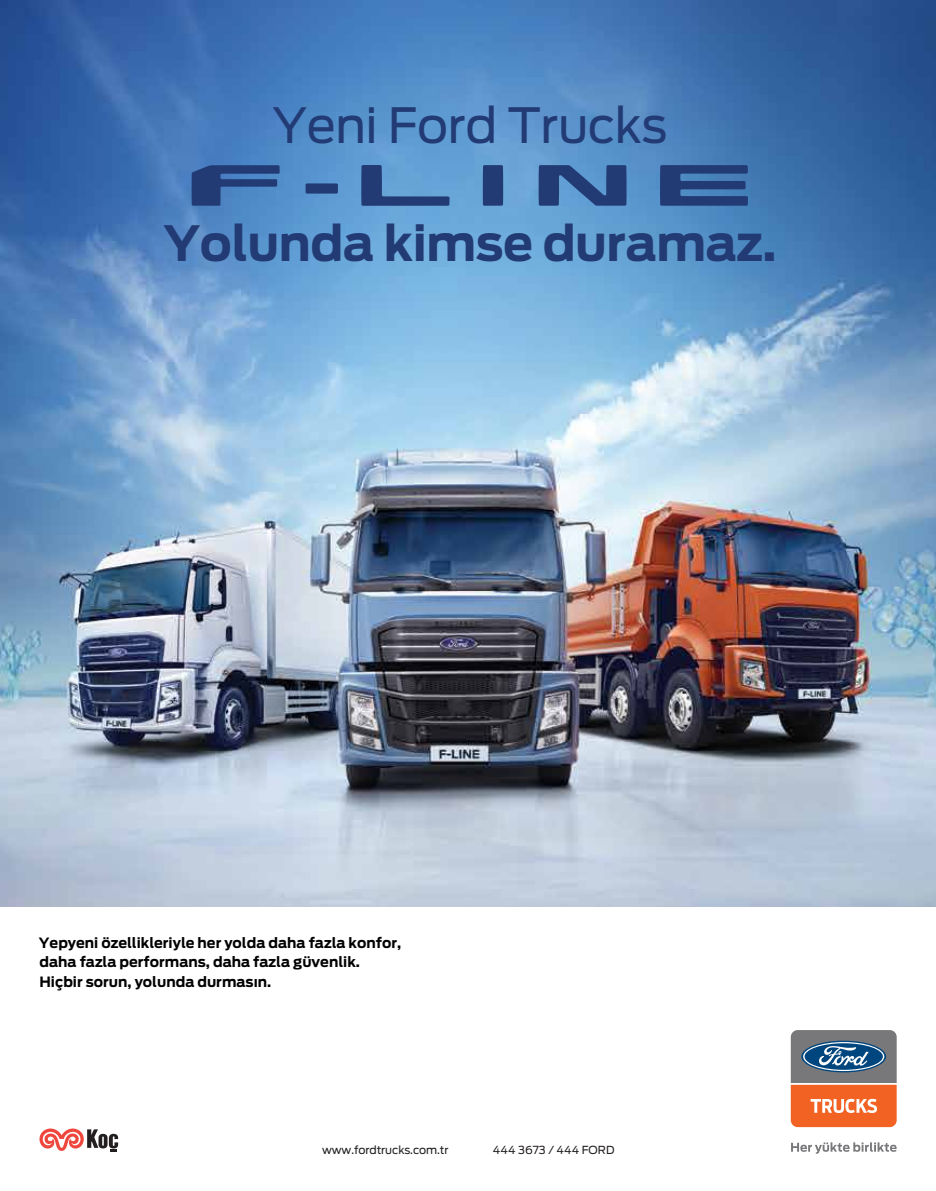
<style>
.page{position:relative;width:936px;height:1191px;background:#fff}
.page>*{position:absolute;margin:0;border:0;box-sizing:border-box;transform-origin:0 0}
.t1{font:700 48.3px "Ford Antenna";letter-spacing:-.01em;color:#223b75}
.t2{font:48.3px "Ford Antenna";letter-spacing:-.01em;color:#223b75}
.t3{font:700 14.1px/19.8px "Ford Antenna";color:#000}
.t4{font:11.1px "Ford Antenna";letter-spacing:-.005em;color:#231f20}
</style>
<div class="page">
<img style="left:0;top:0;width:935px;height:907px">
<svg style="left:191px;top:165px;width:88px;height:41px"></svg>
<svg style="left:538px;top:165px;width:88px;height:41px"></svg>
<svg style="left:482px;top:165px;width:21px;height:41px"></svg>
<svg style="left:361px;top:165px;width:88px;height:41px"></svg>
<svg style="left:305px;top:183px;width:33px;height:11px"></svg>
<svg style="left:660px;top:165px;width:88px;height:41px"></svg>
<svg style="left:39px;top:1128px;width:79px;height:23px"></svg>
<svg style="left:790px;top:1030px;width:106px;height:97px"></svg>
<svg style="left:791px;top:1142px;width:105px;height:12px"></svg>
<h1 class="t2" style="left:272px;top:84px;width:396px">Yeni Ford Trucks</h1>
<h1 class="t1" style="left:163px;top:199px;width:614px">Yolunda kimse duramaz.</h1>
<p class="t3" style="left:39px;top:931px;width:364px">Yepyeni özellikleriyle her yolda daha fazla konfor, daha fazla performans, daha fazla güvenlik.<br>Hiçbir sorun, yolunda durmasın.</p>
<p class="t4" style="left:322px;top:1140px;width:128px">www.fordtrucks.com.tr</p>
<p class="t4" style="left:493px;top:1140px;width:123px">444 3673 / 444 FORD</p>
</div>
